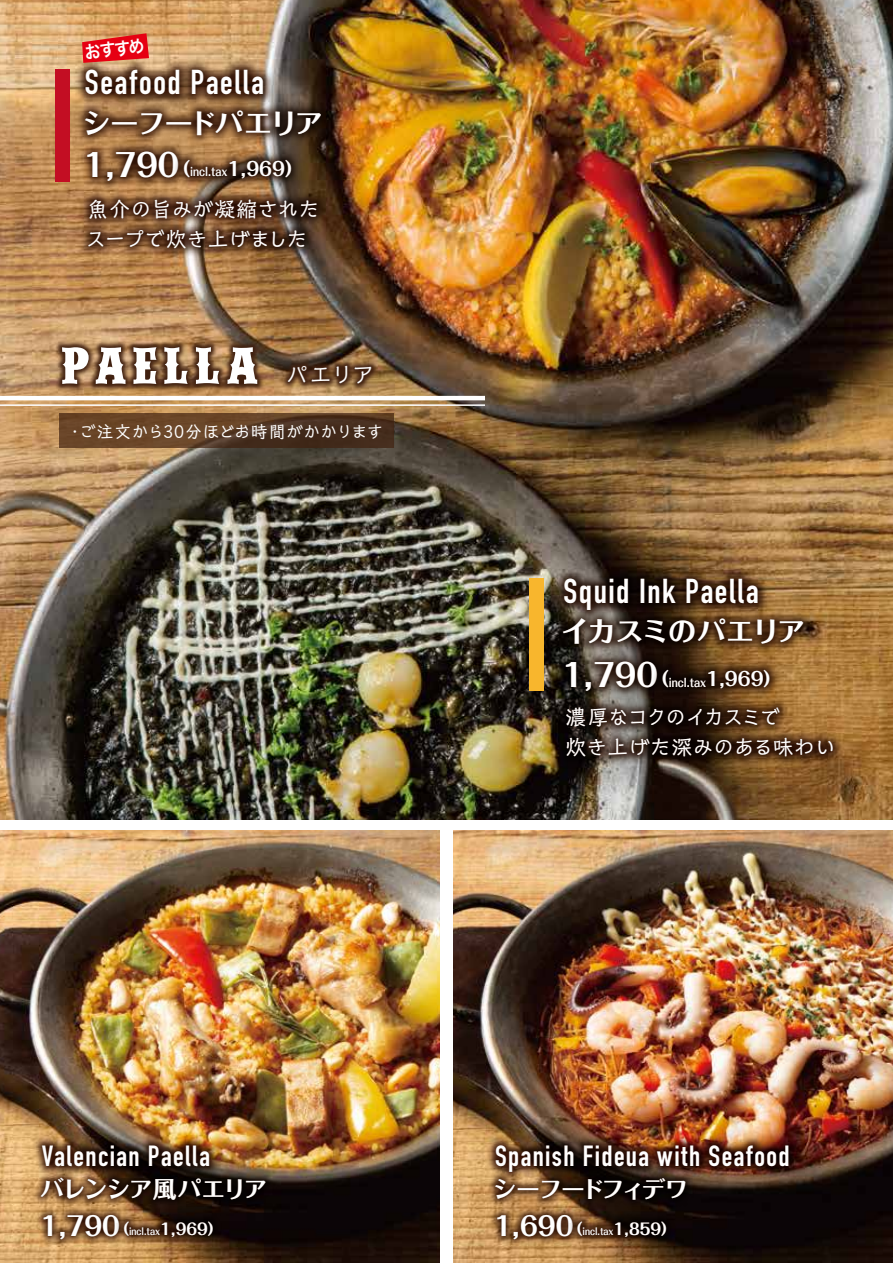
<style>
.page{position:relative;width:893px;height:1263px;background:#fff}
.page>*{position:absolute;margin:0;border:0;box-sizing:border-box;transform-origin:0 0}
.t1{font:52.5px "IFC WILDRODEO Bold";letter-spacing:.12em;color:#fff;scale:1.15 1}
.t2{font:700 34.05px "DIN Condensed";letter-spacing:.05em;color:#fff}
.t3{font:700 28.65px "DIN Condensed";letter-spacing:.05em;color:#fff}
.t4{font:700 28.05px "Folk Pro";letter-spacing:-.045em;color:#fff}
.t5{font:700 23.25px "Folk Pro";letter-spacing:-.045em;color:#fff}
.t6{font:700 23.25px "Folk Pro";letter-spacing:-.08em;color:#fff}
.t7{font:22.5px "Talking Std";color:#fff}
.t8{font:21px/30px "Talking Std";letter-spacing:-.02em;color:#fff}
.t9{font:17.85px "Hira Kaku Pro W6";color:#fff;scale:.9 1}
.t10{font:16.95px "Talking Std";letter-spacing:.01em;color:#fff}
.t11{font:700 11.55px "Folk Pro";color:#fff;scale:.83 1}
.t12{font:700 9.45px "Folk Pro";color:#fff;scale:.83 1}
.s1{font-size:31.35px}
.s2{font-size:18.75px}
.s3{font-size:25.95px}
.s4{font-size:15.6px}
</style>
<div class="page">
<img style="left:0;top:0;width:893px;height:819px">
<img style="left:0;top:830px;width:440px;height:433px">
<img style="left:454px;top:830px;width:439px;height:433px">
<hr style="left:0;top:396px;width:485px;height:4px;background:#fff">
<hr style="left:0;top:404px;width:485px;height:2px;background:#fff">
<img style="left:5px;top:282px;width:426px;height:170px">
<svg style="left:59px;top:414px;width:334px;height:34px;background:#5a3a23"></svg>
<img style="left:508px;top:649px;width:384px;height:169px">
<img style="left:505px;top:515px;width:312px;height:45px">
<img style="left:505px;top:560px;width:357px;height:145px">
<img style="left:505px;top:602px;width:210px;height:149px">
<img style="left:604px;top:611px;width:224px;height:139px">
<img style="left:0;top:1084px;width:268px;height:37px">
<img style="left:0;top:1121px;width:323px;height:139px">
<img style="left:0;top:1156px;width:177px;height:107px">
<img style="left:66px;top:1163px;width:205px;height:100px">
<img style="left:437px;top:1084px;width:410px;height:148px">
<img style="left:437px;top:1121px;width:307px;height:139px">
<img style="left:437px;top:1156px;width:193px;height:107px">
<img style="left:520px;top:1163px;width:204px;height:100px">
<img style="left:30px;top:197px;width:347px;height:112px">
<img style="left:26px;top:7px;width:297px;height:44px">
<img style="left:26px;top:51px;width:354px;height:146px">
<img style="left:26px;top:92px;width:211px;height:148px">
<img style="left:125px;top:101px;width:225px;height:139px">
<svg style="left:82px;top:33px;width:67px;height:30px;background:#e12a2a"></svg>
<p class="t9" style="left:83px;top:36px;width:68px;rotate:-6deg">おすすめ</p>
<h2 class="t2" style="left:85px;top:70px;width:181px">Seafood Paella</h2>
<h3 class="t4" style="left:82px;top:99px;width:242px">シーフードパエリア</h3>
<p class="t11" style="left:84px;top:162px;width:253px"><span class="s1">1,790</span> <span class="s2">(</span>incl.tax<span class="s2">1,969)</span></p>
<p class="t8" style="left:85px;top:192px;width:236px">魚介の旨みが凝縮されたスープで炊き上げました</p>
<h1 class="t1" style="left:62px;top:340px;width:172px">PAELLA</h1>
<p class="t7" style="left:286px;top:357px;width:90px">パエリア</p>
<p class="t10" style="left:66px;top:419px;width:319px">・ご注文から30分ほどお時間がかかります</p>
<h2 class="t2" style="left:563px;top:579px;width:197px">Squid Ink Paella</h2>
<h3 class="t4" style="left:562px;top:608px;width:245px">イカスミのパエリア</h3>
<p class="t11" style="left:562px;top:672px;width:253px"><span class="s1">1,790</span> <span class="s2">(</span>incl.tax<span class="s2">1,969)</span></p>
<p class="t8" style="left:566px;top:701px;width:272px">濃厚なコクのイカスミで<br>炊き上げた深みのある味わい</p>
<h3 class="t3" style="left:42px;top:1145px;width:170px">Valencian Paella</h3>
<p class="t5" style="left:41px;top:1169px;width:228px">バレンシア風パエリア</p>
<p class="t12" style="left:41px;top:1223px;width:210px"><span class="s3">1,790</span> <sup>(</sup>incl.tax<span class="s4">1,969</span><sup>)</sup></p>
<h3 class="t3" style="left:495px;top:1145px;width:296px">Spanish Fideua with Seafood</h3>
<p class="t6" style="left:493px;top:1169px;width:197px">シーフードフィデワ</p>
<p class="t12" style="left:494px;top:1223px;width:210px"><span class="s3">1,690</span> <sup>(</sup>incl.tax<span class="s4">1,859</span><sup>)</sup></p>
</div>
